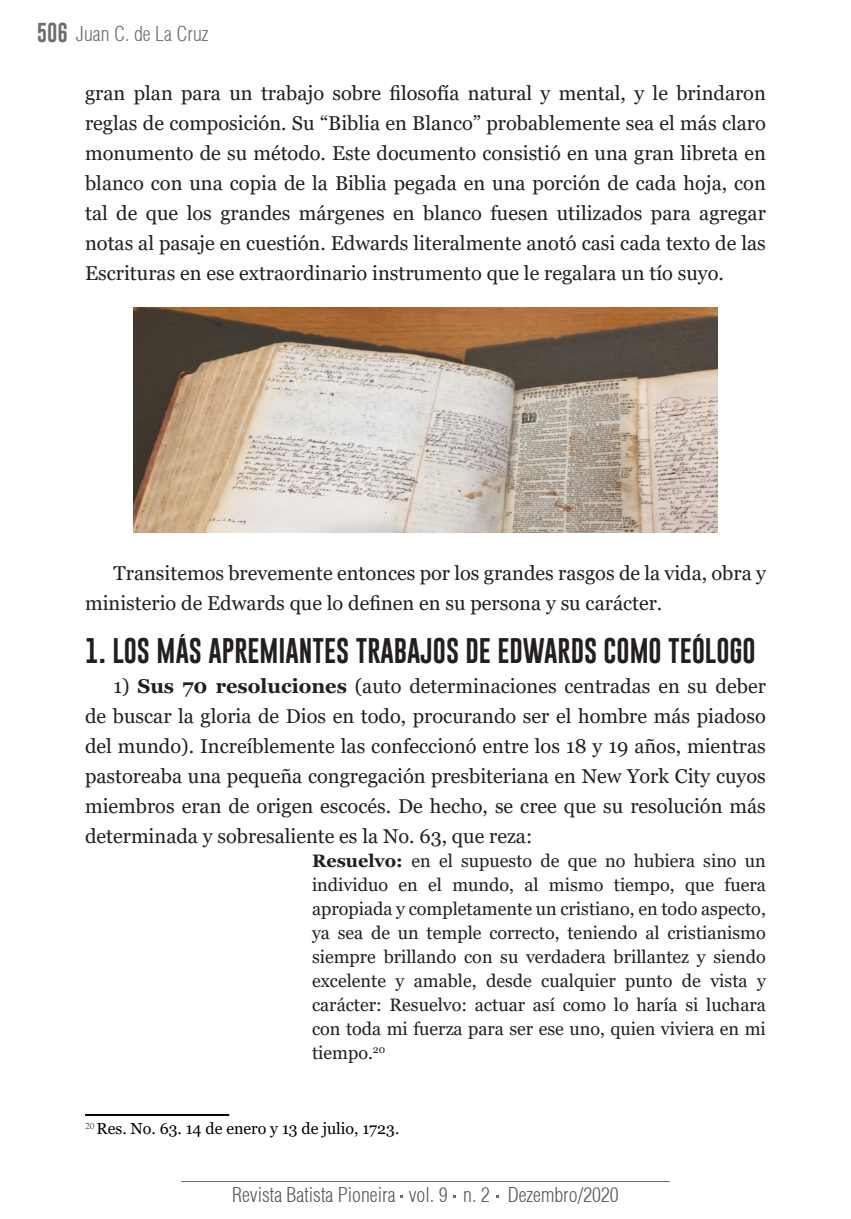
<style>
.page{position:relative;width:851px;height:1219px;background:#fff}
.page>*{position:absolute;margin:0;border:0;box-sizing:border-box;transform-origin:0 0}
.Título_1{font:26px "Gobold";color:#231f20}
.Texto{font:20px/30px "Georgia";color:#231f20;text-align:justify}
.t1{font:300 condensed 20px "Helvetica";color:#57585a}
.t2{font:300 condensed 20px "Helvetica";color:#6c6d70}
.Citação_recuada{font:18px/24px "Georgia";color:#231f20;text-align:justify}
.Nota_de_Rodapé{font:16px "Georgia";color:#000}
.s1{font-family:"Gobold";font-weight:400;font-stretch:normal}
.s2{font-weight:700}
</style>
<div class="page">
<hr style="left:181px;top:1181px;width:488px;height:1px;background:#6c6d70">
<hr style="left:85px;top:1114px;width:144px;height:2px;background:#000">
<img style="left:133px;top:307px;width:584px;height:226px">
<p class="t2" style="left:37px;top:21px;width:173px"><span class="s1">506</span> Juan C. de La Cruz</p>
<p class="Texto" style="left:85px;top:79px;width:682px">gran plan para un trabajo sobre filosofía natural y mental, y le brindaron reglas de composición. Su “Biblia en Blanco” probablemente sea el más claro monumento de su método. Este documento consistió en una gran libreta en blanco con una copia de la Biblia pegada en una porción de cada hoja, con tal de que los grandes márgenes en blanco fuesen utilizados para agregar notas al pasaje en cuestión. Edwards literalmente anotó casi cada texto de las Escrituras en ese extraordinario instrumento que le regalara un tío suyo.</p>
<p class="Texto" style="left:85px;top:559px;width:682px;text-indent:28px">Transitemos brevemente entonces por los grandes rasgos de la vida, obra y ministerio de Edwards que lo definen en su persona y su carácter.</p>
<p class="Título_1" style="left:85px;top:634px;width:672px">1. LOS MÁS APREMIANTES TRABAJOS DE EDWARDS COMO TEÓLOGO</p>
<p class="Texto" style="left:85px;top:671px;width:682px;text-indent:28px">1) <span class="s2">Sus 70 resoluciones</span> (auto determinaciones centradas en su deber de buscar la gloria de Dios en todo, procurando ser el hombre más piadoso del mundo). Increíblemente las confeccionó entre los 18 y 19 años, mientras pastoreaba una pequeña congregación presbiteriana en New York City cuyos miembros eran de origen escocés. De hecho, se cree que su resolución más determinada y sobresaliente es la No. 63, que reza:</p>
<p class="Citação_recuada" style="left:312px;top:849px;width:455px"><span class="s2">Resuelvo:</span> en el supuesto de que no hubiera sino un individuo en el mundo, al mismo tiempo, que fuera apropiada y completamente un cristiano, en todo aspecto, ya sea de un temple correcto, teniendo al cristianismo siempre brillando con su verdadera brillantez y siendo excelente y amable, desde cualquier punto de vista y carácter: Resuelvo: actuar así como lo haría si luchara con toda mi fuerza para ser ese uno, quien viviera en mi tiempo.<sup>20</sup></p>
<p class="Nota_de_Rodapé" style="left:85px;top:1119px;width:316px"><sup>20</sup> Res. No. 63. 14 de enero y 13 de julio, 1723.</p>
<p class="t1" style="left:232px;top:1182px;width:388px">Revista Batista Pioneira vol. 9 n. 2 Dezembro/2020</p>
</div>
